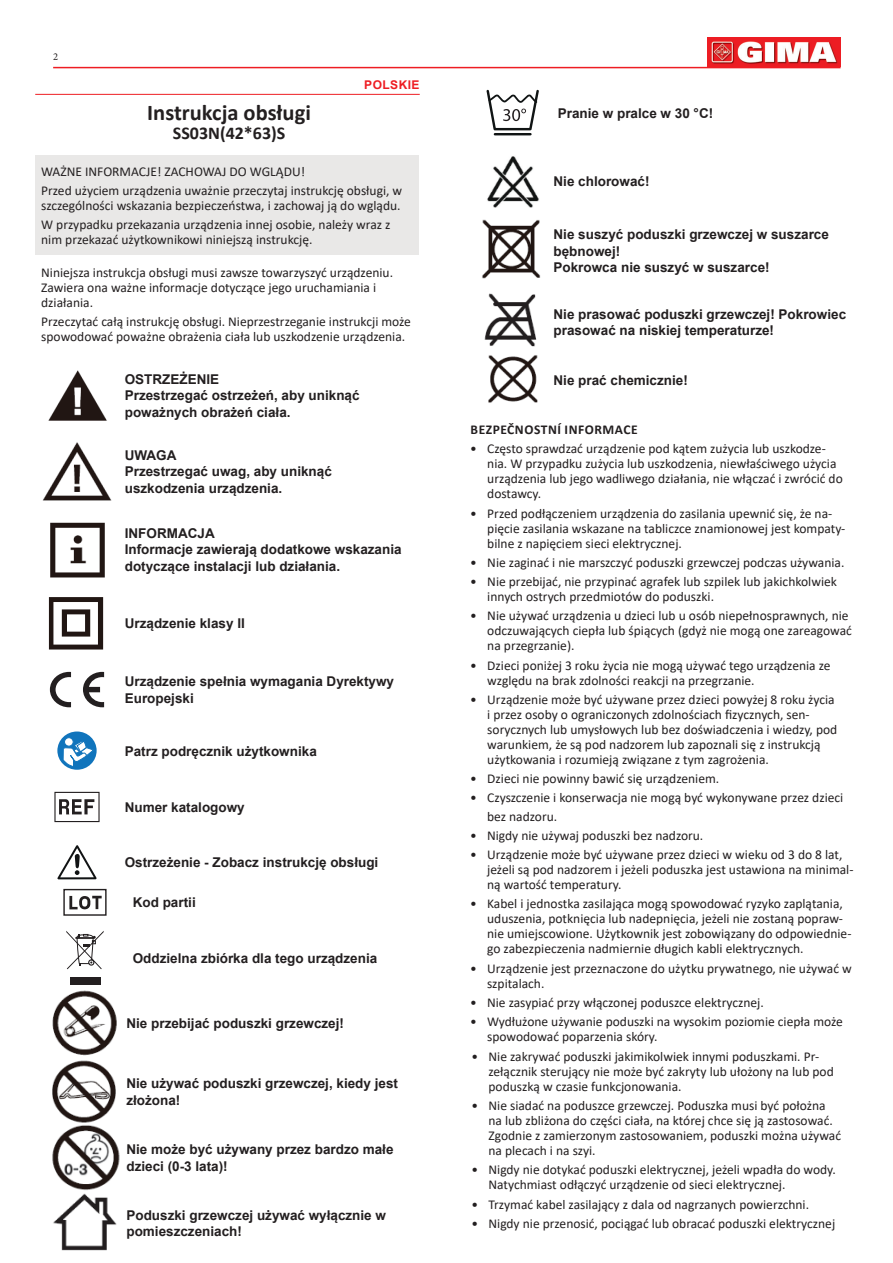
<style>
.page{position:relative;width:893px;height:1263px;background:#fff}
.page>*{position:absolute;margin:0;border:0;box-sizing:border-box;transform-origin:0 0}
.TITOLO{font:700 22.5px "Calibri";color:#231f20}
.Sottotitolo{font:700 18px "Calibri";color:#231f20}
.Testo_9_pt{font:13.5px/15px "Calibri";color:#231f20}
.Testo_tabelle{font:700 13.5px/16.5px "Arial";color:#231f20}
.t1{font:700 13.5px "Calibri";letter-spacing:.04em;color:#231f20}
.LINGUA_8_pt_rosso{font:700 12px "Arial";letter-spacing:.035em;color:#ee1d23}
.t2{font:10.5px "Minion Pro";color:#231f20}
</style>
<div class="page">
<hr style="left:53px;top:67px;width:788px;height:1px;background:#ee1d23">
<img style="left:708px;top:37px;width:132px;height:30px">
<hr style="left:35px;top:94px;width:385px;height:1px;background:#ee1d23">
<div style="left:35px;top:155px;width:384px;height:100px;background:#e9e8e7"></div>
<img style="left:48px;top:370px;width:59px;height:51px">
<img style="left:42px;top:442px;width:70px;height:59px">
<img style="left:50px;top:522px;width:55px;height:56px">
<img style="left:48px;top:597px;width:56px;height:53px">
<svg style="left:50px;top:672px;width:21px;height:35px"></svg>
<svg style="left:83px;top:672px;width:21px;height:35px"></svg>
<svg style="left:57px;top:731px;width:40px;height:39px"></svg>
<div style="left:64px;top:737px;width:10px;height:9px;border:1px solid #1074bc;border-radius:50%"></div>
<svg style="left:62px;top:740px;width:33px;height:27px"></svg>
<div style="left:54px;top:792px;width:46px;height:30px;border:1px solid #231f20"></div>
<svg style="left:59px;top:799px;width:35px;height:15px"></svg>
<svg style="left:57px;top:845px;width:40px;height:35px"></svg>
<svg style="left:69px;top:896px;width:33px;height:14px"></svg>
<div style="left:63px;top:889px;width:44px;height:27px;border:1px solid #231f20"></div>
<div style="left:70px;top:977px;width:30px;height:8px;background:#231f20"></div>
<svg style="left:66px;top:931px;width:38px;height:38px"></svg>
<img style="left:52px;top:990px;width:65px;height:66px">
<img style="left:52px;top:1060px;width:68px;height:191px">
<hr style="left:495px;top:133px;width:35px;height:2px;background:#101414">
<svg style="left:486px;top:89px;width:53px;height:42px"></svg>
<img style="left:487px;top:156px;width:52px;height:52px">
<img style="left:482px;top:219px;width:59px;height:60px">
<img style="left:484px;top:293px;width:54px;height:110px">
<p class="t2" style="left:53px;top:50px;width:7px">2</p>
<p class="LINGUA_8_pt_rosso" style="left:364px;top:77px;width:57px">POLSKIE</p>
<p class="TITOLO" style="left:147px;top:96px;width:165px">Instrukcja obsługi</p>
<p class="Sottotitolo" style="left:173px;top:120px;width:114px">SS03N(42*63)S</p>
<p class="Testo_9_pt" style="left:41px;top:164px;width:265px">WAŻNE INFORMACJE! ZACHOWAJ DO WGLĄDU!</p>
<p class="Testo_9_pt" style="left:41px;top:183px;width:362px">Przed użyciem urządzenia uważnie przeczytaj instrukcję obsługi, w szczególności wskazania bezpieczeństwa, i zachowaj ją do wglądu.</p>
<p class="Testo_9_pt" style="left:41px;top:217px;width:351px">W przypadku przekazania urządzenia innej osobie, należy wraz z nim przekazać użytkownikowi niniejszą instrukcję.</p>
<p class="Testo_9_pt" style="left:41px;top:265px;width:353px">Niniejsza instrukcja obsługi musi zawsze towarzyszyć urządzeniu.<br>Zawiera ona ważne informacje dotyczące jego uruchamiania i działania.</p>
<p class="Testo_9_pt" style="left:41px;top:314px;width:371px">Przeczytać całą instrukcję obsługi. Nieprzestrzeganie instrukcji może spowodować poważne obrażenia ciała lub uszkodzenie urządzenia.</p>
<p class="Testo_tabelle" style="left:125px;top:371px;width:96px">OSTRZEŻENIE</p>
<p class="Testo_tabelle" style="left:125px;top:388px;width:236px">Przestrzegać ostrzeżeń, aby uniknąć poważnych obrażeń ciała.</p>
<p class="Testo_tabelle" style="left:125px;top:447px;width:53px">UWAGA</p>
<p class="Testo_tabelle" style="left:125px;top:463px;width:209px">Przestrzegać uwag, aby uniknąć uszkodzenia urządzenia.</p>
<p class="Testo_tabelle" style="left:125px;top:525px;width:91px">INFORMACJA</p>
<p class="Testo_tabelle" style="left:125px;top:541px;width:278px">Informacje zawierają dodatkowe wskazania dotyczące instalacji lub działania.</p>
<p class="Testo_tabelle" style="left:125px;top:615px;width:122px">Urządzenie klasy II</p>
<p class="Testo_tabelle" style="left:125px;top:673px;width:271px">Urządzenie spełnia wymagania Dyrektywy<br>Europejski</p>
<p class="Testo_tabelle" style="left:125px;top:743px;width:194px">Patrz podręcznik użytkownika</p>
<p class="Testo_tabelle" style="left:125px;top:799px;width:122px">Numer katalogowy</p>
<p class="Testo_tabelle" style="left:125px;top:854px;width:255px">Ostrzeżenie - Zobacz instrukcję obsługi</p>
<p class="Testo_tabelle" style="left:133px;top:894px;width:65px">Kod partii</p>
<p class="Testo_tabelle" style="left:133px;top:950px;width:246px">Oddzielna zbiórka dla tego urządzenia</p>
<p class="Testo_tabelle" style="left:126px;top:1015px;width:219px">Nie przebijać poduszki grzewczej!</p>
<p class="Testo_tabelle" style="left:126px;top:1075px;width:273px">Nie używać poduszki grzewczej, kiedy jest złożona!</p>
<p class="Testo_tabelle" style="left:126px;top:1141px;width:269px">Nie może być używany przez bardzo małe dzieci (0-3 lata)!</p>
<p class="Testo_tabelle" style="left:126px;top:1207px;width:261px">Poduszki grzewczej używać wyłącznie w pomieszczeniach!</p>
<p class="Testo_tabelle" style="left:558px;top:105px;width:157px">Pranie w pralce w 30 °C!</p>
<p class="Testo_tabelle" style="left:554px;top:173px;width:98px">Nie chlorować!</p>
<p class="Testo_tabelle" style="left:554px;top:226px;width:277px">Nie suszyć poduszki grzewczej w suszarce bębnowej!<br>Pokrowca nie suszyć w suszarce!</p>
<p class="Testo_tabelle" style="left:554px;top:306px;width:294px">Nie prasować poduszki grzewczej! Pokrowiec prasować na niskiej temperaturze!</p>
<p class="Testo_tabelle" style="left:554px;top:372px;width:136px">Nie prać chemicznie!</p>
<p class="t1" style="left:471px;top:420px;width:169px">BEZPEČNOSTNÍ INFORMACE</p>
<p class="Testo_9_pt" style="left:487px;top:441px;width:357px;text-indent:-17px">• Często sprawdzać urządzenie pod kątem zużycia lub uszkodze&shy;nia. W przypadku zużycia lub uszkodzenia, niewłaściwego użycia urządzenia lub jego wadliwego działania, nie włączać i zwrócić do dostawcy.</p>
<p class="Testo_9_pt" style="left:487px;top:505px;width:359px;text-indent:-17px">• Przed podłączeniem urządzenia do zasilania upewnić się, że na&shy;pięcie zasilania wskazane na tabliczce znamionowej jest kompaty&shy;bilne z napięciem sieci elektrycznej.</p>
<p class="Testo_9_pt" style="left:470px;top:554px;width:376px">• Nie zaginać i nie marszczyć poduszki grzewczej podczas używania.</p>
<p class="Testo_9_pt" style="left:487px;top:574px;width:351px;text-indent:-17px">• Nie przebijać, nie przypinać agrafek lub szpilek lub jakichkolwiek innych ostrych przedmiotów do poduszki.</p>
<p class="Testo_9_pt" style="left:487px;top:608px;width:366px;text-indent:-17px">• Nie używać urządzenia u dzieci lub u osób niepełnosprawnych, nie odczuwających ciepła lub śpiących (gdyż nie mogą one zareagować na przegrzanie).</p>
<p class="Testo_9_pt" style="left:487px;top:657px;width:345px;text-indent:-17px">• Dzieci poniżej 3 roku życia nie mogą używać tego urządzenia ze względu na brak zdolności reakcji na przegrzanie.</p>
<p class="Testo_9_pt" style="left:487px;top:691px;width:352px;text-indent:-17px">• Urządzenie może być używane przez dzieci powyżej 8 roku życia i przez osoby o ograniczonych zdolnościach fizycznych, sen&shy;sorycznych lub umysłowych lub bez doświadczenia i wiedzy, pod warunkiem, że są pod nadzorem lub zapoznali się z instrukcją użytkowania i rozumieją związane z tym zagrożenia.</p>
<p class="Testo_9_pt" style="left:470px;top:771px;width:250px">• Dzieci nie powinny bawić się urządzeniem.</p>
<p class="Testo_9_pt" style="left:487px;top:788px;width:358px;line-height:18.3px;text-indent:-17px">• Czyszczenie i konserwacja nie mogą być wykonywane przez dzieci bez nadzoru.</p>
<p class="Testo_9_pt" style="left:470px;top:827px;width:235px">• Nigdy nie używaj poduszki bez nadzoru.</p>
<p class="Testo_9_pt" style="left:487px;top:847px;width:368px;text-indent:-17px">• Urządzenie może być używane przez dzieci w wieku od 3 do 8 lat, jeżeli są pod nadzorem i jeżeli poduszka jest ustawiona na minimal&shy;ną wartość temperatury.</p>
<p class="Testo_9_pt" style="left:487px;top:896px;width:366px;text-indent:-17px">• Kabel i jednostka zasilająca mogą spowodować ryzyko zaplątania, uduszenia, potknięcia lub nadepnięcia, jeżeli nie zostaną popraw&shy;nie umiejscowione. Użytkownik jest zobowiązany do odpowiednie&shy;go zabezpieczenia nadmiernie długich kabli elektrycznych.</p>
<p class="Testo_9_pt" style="left:487px;top:960px;width:366px;text-indent:-17px">• Urządzenie jest przeznaczone do użytku prywatnego, nie używać w szpitalach.</p>
<p class="Testo_9_pt" style="left:470px;top:994px;width:295px">• Nie zasypiać przy włączonej poduszce elektrycznej.</p>
<p class="Testo_9_pt" style="left:487px;top:1014px;width:357px;text-indent:-17px">• Wydłużone używanie poduszki na wysokim poziomie ciepła może spowodować poparzenia skóry.</p>
<p class="Testo_9_pt" style="left:488px;top:1048px;width:347px;text-indent:-17px">• Nie zakrywać poduszki jakimikolwiek innymi poduszkami. Pr&shy;zełącznik sterujący nie może być zakryty lub ułożony na lub pod poduszką w czasie funkcjonowania.</p>
<p class="Testo_9_pt" style="left:488px;top:1098px;width:354px;text-indent:-17px">• Nie siadać na poduszce grzewczej. Poduszka musi być położna na lub zbliżona do części ciała, na której chce się ją zastosować.<br>Zgodnie z zamierzonym zastosowaniem, poduszki można używać na plecach i na szyi.</p>
<p class="Testo_9_pt" style="left:488px;top:1162px;width:349px;text-indent:-17px">• Nigdy nie dotykać poduszki elektrycznej, jeżeli wpadła do wody.<br>Natychmiast odłączyć urządzenie od sieci elektrycznej.</p>
<p class="Testo_9_pt" style="left:471px;top:1196px;width:339px">• Trzymać kabel zasilający z dala od nagrzanych powierzchni.</p>
<p class="Testo_9_pt" style="left:471px;top:1215px;width:365px">• Nigdy nie przenosić, pociągać lub obracać poduszki elektrycznej</p>
</div>
